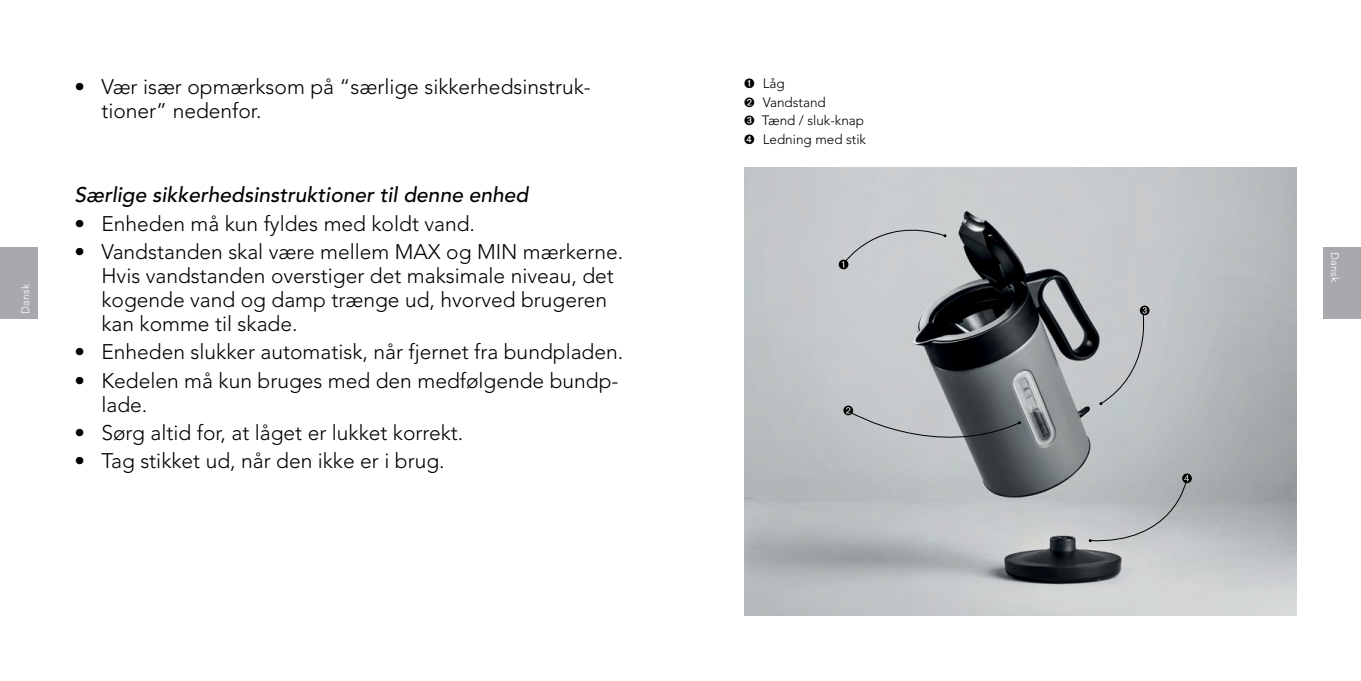
<style>
.page{position:relative;width:1361px;height:681px;background:#fff}
.page>*{position:absolute;margin:0;border:0;box-sizing:border-box;transform-origin:0 0}
.t1{font:300 21px/24px "Avenir LT Std";color:#000}
.t2{font:italic 500 21px "Avenir LT Std";color:#000}
.t3{font:300 13.5px/18.6px "Avenir LT Std";color:#000}
.t4{font:300 10.8px "Avenir LT Std";color:#fff}
</style>
<div class="page">
<div style="left:0;top:247px;width:37px;height:72px;background:#a7a9ac"></div>
<div style="left:1323px;top:247px;width:38px;height:71px;background:#a7a9ac"></div>
<img style="left:744px;top:167px;width:552px;height:447px">
<div style="left:838px;top:214px;width:108px;height:55px;background:#cbced0"></div>
<svg style="left:843px;top:405px;width:178px;height:55px;background:#969a9c"></svg>
<div style="left:1099px;top:305px;width:52px;height:100px;background:#c5c8ca"></div>
<svg style="left:1089px;top:473px;width:103px;height:70px;background:#b4b8ba"></svg>
<p class="t4" style="left:19px;top:313px;width:31px;rotate:-90deg">Dansk</p>
<p class="t1" style="left:101px;top:74px;width:491px;text-indent:-27px">• Vær især opmærksom på “særlige sikkerhedsinstruk&shy;tioner” nedenfor.</p>
<p class="t2" style="left:74px;top:183px;width:455px">Særlige sikkerhedsinstruktioner til denne enhed</p>
<p class="t1" style="left:74px;top:211px;width:402px">• Enheden må kun fyldes med koldt vand.</p>
<p class="t1" style="left:101px;top:240px;width:523px;text-indent:-27px">• Vandstanden skal være mellem MAX og MIN mærkerne.<br>Hvis vandstanden overstiger det maksimale niveau, det kogende vand og damp trænge ud, hvorved brugeren kan komme til skade.</p>
<p class="t1" style="left:74px;top:340px;width:550px">• Enheden slukker automatisk, når fjernet fra bundpladen.</p>
<p class="t1" style="left:101px;top:368px;width:519px;text-indent:-27px">• Kedelen må kun bruges med den medfølgende bundp&shy;lade.</p>
<p class="t1" style="left:74px;top:420px;width:390px">• Sørg altid for, at låget er lukket korrekt.</p>
<p class="t1" style="left:74px;top:449px;width:372px">• Tag stikket ud, når den ikke er i brug.</p>
<p class="t3" style="left:744px;top:74px;width:123px">➊ Låg<br>➋ Vandstand<br>➌ Tænd / sluk-knap<br>➍ Ledning med stik</p>
<p class="t4" style="left:1341px;top:252px;width:31px;rotate:90deg">Dansk</p>
</div>
